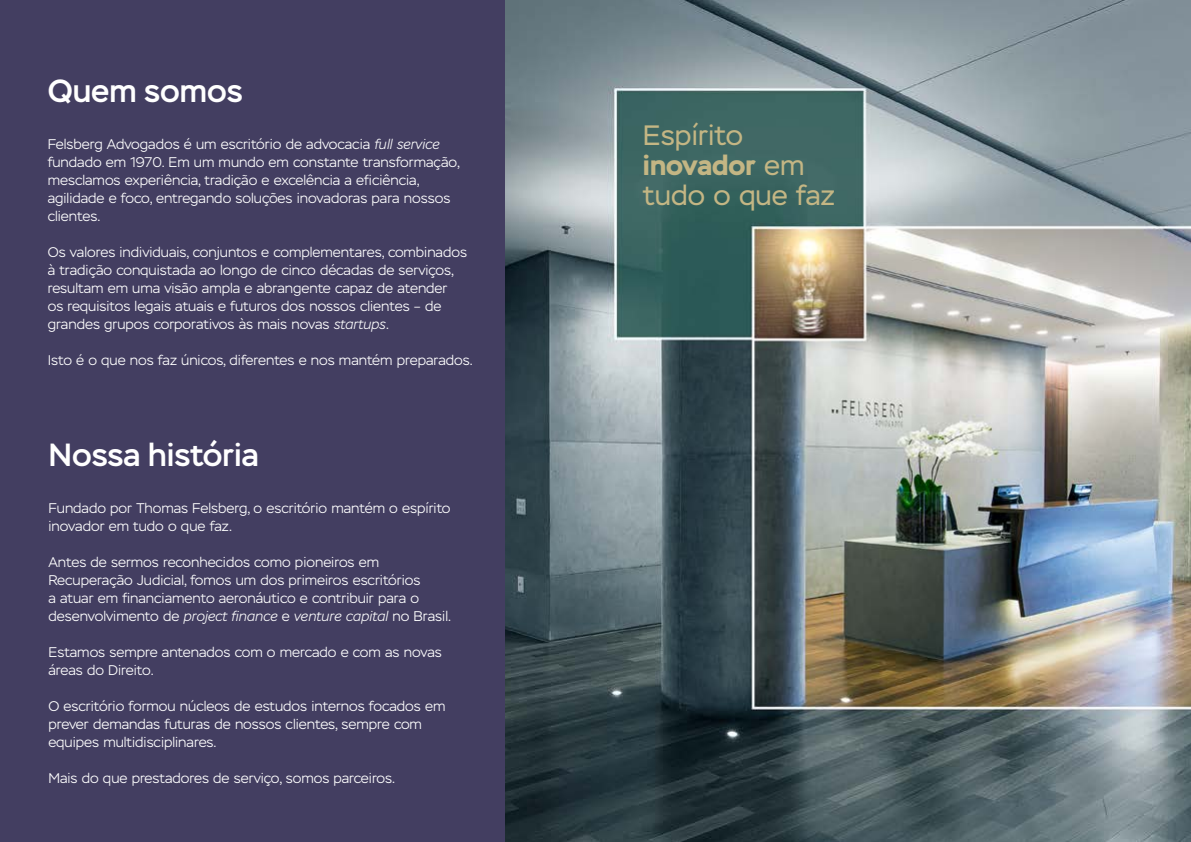
<style>
.page{position:relative;width:1191px;height:842px;background:#fff}
.page>*{position:absolute;margin:0;border:0;box-sizing:border-box;transform-origin:0 0}
.t1{font:500 32px "Stem";color:#fff}
.t2{font:28px/30px "Stem";color:#c4b684}
.t3{font:300 14px/18px "Stem";color:#fff}
.s1{font-style:italic}
.s2{font-weight:700}
</style>
<div class="page">
<img style="left:505px;top:0;width:686px;height:842px">
<div style="left:0;top:0;width:505px;height:842px;background:#433e61"></div>
<h1 class="t1" style="left:48px;top:72px;width:196px">Quem somos</h1>
<p class="t3" style="left:48px;top:135px;width:414px">Felsberg Advogados é um escritório de advocacia <span class="s1">full service </span>fundado em 1970. Em um mundo em constante transformação, mesclamos experiência, tradição e excelência a eficiência, agilidade e foco, entregando soluções inovadoras para nossos clientes.</p>
<p class="t3" style="left:48px;top:243px;width:421px">Os valores individuais, conjuntos e complementares, combinados à tradição conquistada ao longo de cinco décadas de serviços, resultam em uma visão ampla e abrangente capaz de atender<br>os requisitos legais atuais e futuros dos nossos clientes – de grandes grupos corporativos às mais novas <span class="s1">startups.</span></p>
<p class="t3" style="left:48px;top:351px;width:426px">Isto é o que nos faz únicos, diferentes e nos mantém preparados.</p>
<h1 class="t1" style="left:48px;top:435px;width:212px">Nossa história</h1>
<p class="t3" style="left:48px;top:499px;width:403px">Fundado por Thomas Felsberg, o escritório mantém o espírito inovador em tudo o que faz.</p>
<p class="t3" style="left:48px;top:553px;width:404px">Antes de sermos reconhecidos como pioneiros em Recuperação Judicial, fomos um dos primeiros escritórios<br>a atuar em financiamento aeronáutico e contribuir para o desenvolvimento de <span class="s1">project finance</span> e <span class="s1">venture capital</span> no Brasil.</p>
<p class="t3" style="left:48px;top:643px;width:395px">Estamos sempre antenados com o mercado e com as novas áreas do Direito.</p>
<p class="t3" style="left:48px;top:697px;width:398px">O escritório formou núcleos de estudos internos focados em prever demandas futuras de nossos clientes, sempre com equipes multidisciplinares.</p>
<p class="t3" style="left:48px;top:769px;width:348px">Mais do que prestadores de serviço, somos parceiros.</p>
<h2 class="t2" style="left:643px;top:120px;width:193px">Espírito <span class="s2">inovador</span> em tudo o que faz</h2>
</div>
